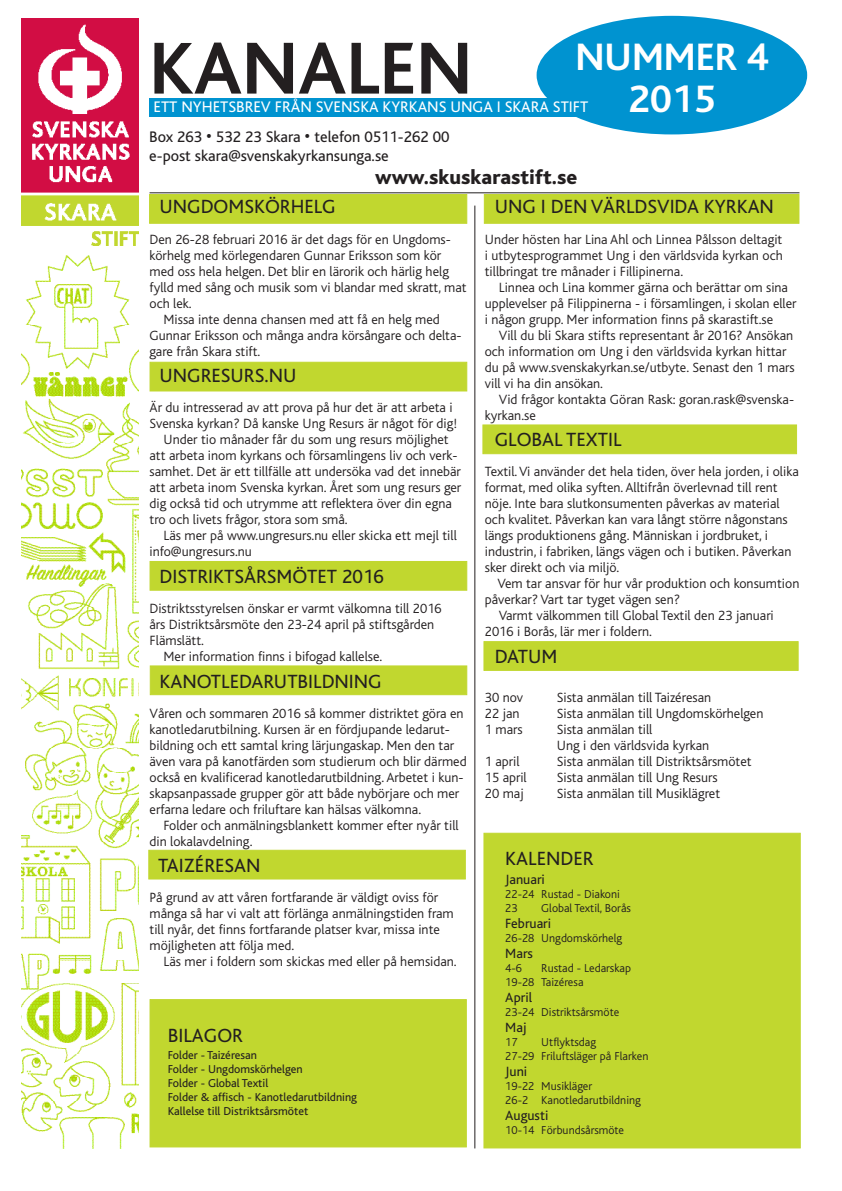
<style>
.page{position:relative;width:842px;height:1191px;background:#fff}
.page>*{position:absolute;margin:0;border:0;box-sizing:border-box;transform-origin:0 0}
.t1{font:700 77px "Bliss";color:#231f20}
.t2{font:700 40px/42px "Bliss";color:#fff;text-align:center}
.t3{font:800 21px "Bliss";color:#231f20}
.Första_rubrik{font:20px "Bliss";color:#231f20}
.Rubrik_rutor{font:20px "Bliss";color:#231f20}
.t4{font:16px/30px "Bliss";color:#fff}
.t5{font:16px "Bliss";color:#231f20}
.Brödtext_utan_indrag{font:300 14px/16px "Bliss";color:#231f20}
.Brödtext{font:300 14px/16px "Bliss";color:#231f20}
.Första_rubrik-2{font:300 14px/16px "Bliss";color:#231f20}
.Brödtext_rutor{font:14px "Bliss";color:#231f20}
.Brödtext_rutor-2{font:300 12px "Bliss";color:#231f20}
.Brödtext_rutor-3{font:12px "Bliss";color:#231f20}
.s1{color:#231f20}
.s2{font-size:19px;color:#231f20}
</style>
<div class="page">
<img style="left:21px;top:18px;width:118px;height:227px">
<img style="left:21px;top:255px;width:118px;height:894px">
<hr style="left:150px;top:192px;width:649px;height:1px;background:#231f20">
<hr style="left:474px;top:206px;width:1px;height:942px;background:#231f20">
<div style="left:537px;top:16px;width:270px;height:118px;background:#0093d0;border-radius:50%"></div>
<div style="left:149px;top:98px;width:450px;height:19px;background:#0093d0"></div>
<div style="left:150px;top:665px;width:317px;height:30px;background:#c1d72f;border:1px solid #c1d72f"></div>
<div style="left:148px;top:849px;width:318px;height:30px;background:#c1d72f;border:1px solid #c1d72f"></div>
<div style="left:483px;top:641px;width:316px;height:30px;background:#c1d72f;border:1px solid #c1d72f"></div>
<div style="left:150px;top:561px;width:317px;height:29px;background:#c1d72f"></div>
<div style="left:150px;top:362px;width:317px;height:29px;background:#c1d72f;border:1px solid #c1d72f"></div>
<div style="left:482px;top:424px;width:315px;height:30px;background:#c1d72f;border:1px solid #c1d72f"></div>
<div style="left:483px;top:832px;width:318px;height:316px;background:#c1d72f;border:1px solid #c1d72f"></div>
<div style="left:484px;top:194px;width:315px;height:30px;background:#c1d72f;border:1px solid #c1d72f"></div>
<div style="left:149px;top:194px;width:318px;height:30px;background:#c1d72f;border:1px solid #c1d72f"></div>
<div style="left:150px;top:999px;width:317px;height:148px;background:#c1d72f;border:1px solid #c1d72f"></div>
<h1 class="t1" style="left:149px;top:28px;width:325px">KANALEN</h1>
<p class="t4" style="left:149px;top:92px;width:441px">ETT NYHETSBREV FRÅN SVENSKA KYRKANS UNGA I SKARA STIFT<br><span class="s1">Box 263</span> <span class="s2">•</span> <span class="s1">532 23 Skara</span> <span class="s2">•</span> <span class="s1">telefon 0511-262 00</span></p>
<p class="t5" style="left:149px;top:148px;width:241px">e-post skara@svenskakyrkansunga.se</p>
<h3 class="t3" style="left:375px;top:166px;width:204px">www.skuskarastift.se</h3>
<p class="Första_rubrik" style="left:495px;top:196px;width:281px">UNG I DEN VÄRLDSVIDA KYRKAN</p>
<p class="Brödtext_utan_indrag" style="left:485px;top:231px;width:299px;text-align:justify">Under hösten har Lina Ahl och Linnea Pålsson deltagit i utbytesprogrammet Ung i den världsvida kyrkan och tillbringat tre månader i Fillipinerna.</p>
<p class="Brödtext" style="left:485px;top:279px;width:313px;text-indent:14px">Linnea och Lina kommer gärna och berättar om sina upplevelser på Filippinerna - i församlingen, i skolan eller i någon grupp. Mer information finns på skarastift.se</p>
<p class="Brödtext" style="left:485px;top:327px;width:311px;text-indent:14px">Vill du bli Skara stifts representant år 2016? Ansökan och information om Ung i den världsvida kyrkan hittar du på www.svenskakyrkan.se/utbyte. Senast den 1 mars vill vi ha din ansökan.</p>
<p class="Brödtext" style="left:485px;top:391px;width:311px;text-indent:14px">Vid frågor kontakta Göran Rask: goran.rask@svenska&shy;kyrkan.se</p>
<p class="Första_rubrik" style="left:495px;top:429px;width:128px">GLOBAL TEXTIL</p>
<p class="Brödtext_utan_indrag" style="left:485px;top:464px;width:315px">Textil. Vi använder det hela tiden, över hela jorden, i olika format, med olika syften. Alltifrån överlevnad till rent nöje. Inte bara slutkonsumenten påverkas av material och kvalitet. Påverkan kan vara långt större någonstans längs produktionens gång. Människan i jordbruket, i industrin, i fabriken, längs vägen och i butiken. Påverkan sker direkt och via miljö.</p>
<p class="Brödtext_utan_indrag" style="left:485px;top:576px;width:316px;text-indent:13px">Vem tar ansvar för hur vår produktion och konsumtion påverkar? Vart tar tyget vägen sen?</p>
<p class="Brödtext" style="left:485px;top:608px;width:291px;text-indent:14px">Varmt välkommen till Global Textil den 23 januari<br>2016 i Borås, lär mer i foldern.</p>
<p class="Första_rubrik" style="left:495px;top:646px;width:64px">DATUM</p>
<p class="Första_rubrik-2" style="left:485px;top:689px;width:40px">30 nov</p>
<p class="Första_rubrik-2" style="left:557px;top:689px;width:156px">Sista anmälan till Taizéresan</p>
<p class="Första_rubrik-2" style="left:485px;top:705px;width:36px">22 jan</p>
<p class="Första_rubrik-2" style="left:557px;top:705px;width:208px">Sista anmälan till Ungdomskörhelgen</p>
<p class="Första_rubrik-2" style="left:485px;top:721px;width:39px">1 mars</p>
<p class="Första_rubrik-2" style="left:557px;top:721px;width:154px">Sista anmälan till<br>Ung i den världsvida kyrkan</p>
<p class="Första_rubrik-2" style="left:485px;top:753px;width:36px">1 april</p>
<p class="Första_rubrik-2" style="left:557px;top:753px;width:196px">Sista anmälan till Distriktsårsmötet</p>
<p class="Första_rubrik-2" style="left:485px;top:769px;width:43px">15 april</p>
<p class="Första_rubrik-2" style="left:557px;top:769px;width:162px">Sista anmälan till Ung Resurs</p>
<p class="Första_rubrik-2" style="left:485px;top:785px;width:40px">20 maj</p>
<p class="Första_rubrik-2" style="left:557px;top:785px;width:165px">Sista anmälan till Musiklägret</p>
<p class="t2" style="left:575px;top:37px;width:194px">NUMMER 4<br>2015</p>
<p class="Första_rubrik" style="left:160px;top:196px;width:178px">UNGDOMSKÖRHELG</p>
<p class="Brödtext_utan_indrag" style="left:150px;top:231px;width:319px">Den 26-28 februari 2016 är det dags för en Ungdoms&shy;körhelg med körlegendaren Gunnar Eriksson som kör med oss hela helgen. Det blir en lärorik och härlig helg fylld med sång och musik som vi blandar med skratt, mat och lek.</p>
<p class="Brödtext" style="left:150px;top:311px;width:314px;text-indent:14px">Missa inte denna chansen med att få en helg med<br>Gunnar Eriksson och många andra körsångare och delta&shy;gare från Skara stift.</p>
<p class="Första_rubrik" style="left:160px;top:365px;width:138px">UNGRESURS.NU</p>
<p class="Brödtext_utan_indrag" style="left:150px;top:400px;width:309px">Är du intresserad av att prova på hur det är att arbeta i<br>Svenska kyrkan? Då kanske Ung Resurs är något för dig!</p>
<p class="Brödtext_utan_indrag" style="left:150px;top:432px;width:313px;text-indent:14px">Under tio månader får du som ung resurs möjlighet att arbeta inom kyrkans och församlingens liv och verk&shy;samhet. Det är ett tillfälle att undersöka vad det innebär att arbeta inom Svenska kyrkan. Året som ung resurs ger dig också tid och utrymme att reflektera över din egna tro och livets frågor, stora som små.</p>
<p class="Brödtext" style="left:150px;top:528px;width:309px;text-indent:14px">Läs mer på www.ungresurs.nu eller skicka ett mejl till info@ungresurs.nu</p>
<p class="Första_rubrik" style="left:160px;top:566px;width:226px">DISTRIKTSÅRSMÖTET 2016</p>
<p class="Brödtext_utan_indrag" style="left:150px;top:600px;width:294px">Distriktsstyrelsen önskar er varmt välkomna till 2016 års Distriktsårsmöte den 23-24 april på stiftsgården<br>Flämslätt.</p>
<p class="Brödtext" style="left:164px;top:648px;width:220px">Mer information finns i bifogad kallelse.</p>
<p class="Första_rubrik" style="left:160px;top:670px;width:224px">KANOTLEDARUTBILDNING</p>
<p class="Brödtext_utan_indrag" style="left:150px;top:705px;width:319px">Våren och sommaren 2016 så kommer distriktet göra en kanotledarutbilning. Kursen är en fördjupande ledarut&shy;bildning och ett samtal kring lärjungaskap. Men den tar även vara på kanotfärden som studierum och blir därmed också en kvalificerad kanotledarutbildning. Arbetet i kun&shy;skapsanpassade grupper gör att både nybörjare och mer erfarna ledare och friluftare kan hälsas välkomna.</p>
<p class="Brödtext" style="left:150px;top:817px;width:311px;text-indent:14px">Folder och anmälningsblankett kommer efter nyår till din lokalavdelning.</p>
<p class="Första_rubrik" style="left:158px;top:855px;width:104px">TAIZÉRESAN</p>
<p class="Brödtext_utan_indrag" style="left:150px;top:890px;width:306px">På grund av att våren fortfarande är väldigt oviss för många så har vi valt att förlänga anmälningstiden fram till nyår, det finns fortfarande platser kvar, missa inte möjligheten att följa med.</p>
<p class="Brödtext" style="left:164px;top:954px;width:295px">Läs mer i foldern som skickas med eller på hemsidan.</p>
<p class="Rubrik_rutor" style="left:505px;top:848px;width:90px">KALENDER</p>
<p class="Brödtext_rutor" style="left:505px;top:872px;width:41px">Januari</p>
<p class="Brödtext_rutor-2" style="left:505px;top:887px;width:116px">22-24 Rustad - Diakoni</p>
<p class="Brödtext_rutor-2" style="left:505px;top:901px;width:14px">23</p>
<p class="Brödtext_rutor-2" style="left:541px;top:901px;width:91px">Global Textil, Borås</p>
<p class="Brödtext_rutor" style="left:505px;top:916px;width:47px">Februari</p>
<p class="Brödtext_rutor-2" style="left:505px;top:931px;width:118px">26-28 Ungdomskörhelg</p>
<p class="Brödtext_rutor" style="left:505px;top:946px;width:29px">Mars</p>
<p class="Brödtext_rutor-2" style="left:505px;top:961px;width:18px">4-6</p>
<p class="Brödtext_rutor-2" style="left:541px;top:961px;width:91px">Rustad - Ledarskap</p>
<p class="Brödtext_rutor-2" style="left:505px;top:975px;width:80px">19-28 Taizéresa</p>
<p class="Brödtext_rutor" style="left:505px;top:990px;width:28px">April</p>
<p class="Brödtext_rutor-2" style="left:505px;top:1005px;width:115px">23-24 Distriktsårsmöte</p>
<p class="Brödtext_rutor" style="left:505px;top:1020px;width:23px">Maj</p>
<p class="Brödtext_rutor-2" style="left:505px;top:1035px;width:14px">17</p>
<p class="Brödtext_rutor-2" style="left:541px;top:1035px;width:56px">Utflyktsdag</p>
<p class="Brödtext_rutor-2" style="left:505px;top:1049px;width:145px">27-29 Friluftsläger på Flarken</p>
<p class="Brödtext_rutor" style="left:505px;top:1064px;width:23px">Juni</p>
<p class="Brödtext_rutor-2" style="left:505px;top:1079px;width:88px">19-22 Musikläger</p>
<p class="Brödtext_rutor-2" style="left:505px;top:1093px;width:137px">26-2 Kanotledarutbildning</p>
<p class="Brödtext_rutor" style="left:505px;top:1108px;width:45px">Augusti</p>
<p class="Brödtext_rutor-2" style="left:505px;top:1123px;width:120px">10-14 Förbundsårsmöte</p>
<p class="Rubrik_rutor" style="left:168px;top:1025px;width:77px">BILAGOR</p>
<p class="Brödtext_rutor-3" style="left:168px;top:1048px;width:91px">Folder - Taizéresan</p>
<p class="Brödtext_rutor-3" style="left:168px;top:1062px;width:136px">Folder - Ungdomskörhelgen</p>
<p class="Brödtext_rutor-3" style="left:168px;top:1076px;width:102px">Folder - Global Textil</p>
<p class="Brödtext_rutor-3" style="left:168px;top:1090px;width:191px">Folder &amp; affisch - Kanotledarutbildning</p>
<p class="Brödtext_rutor-3" style="left:168px;top:1104px;width:142px">Kallelse till Distriktsårsmötet</p>
</div>
